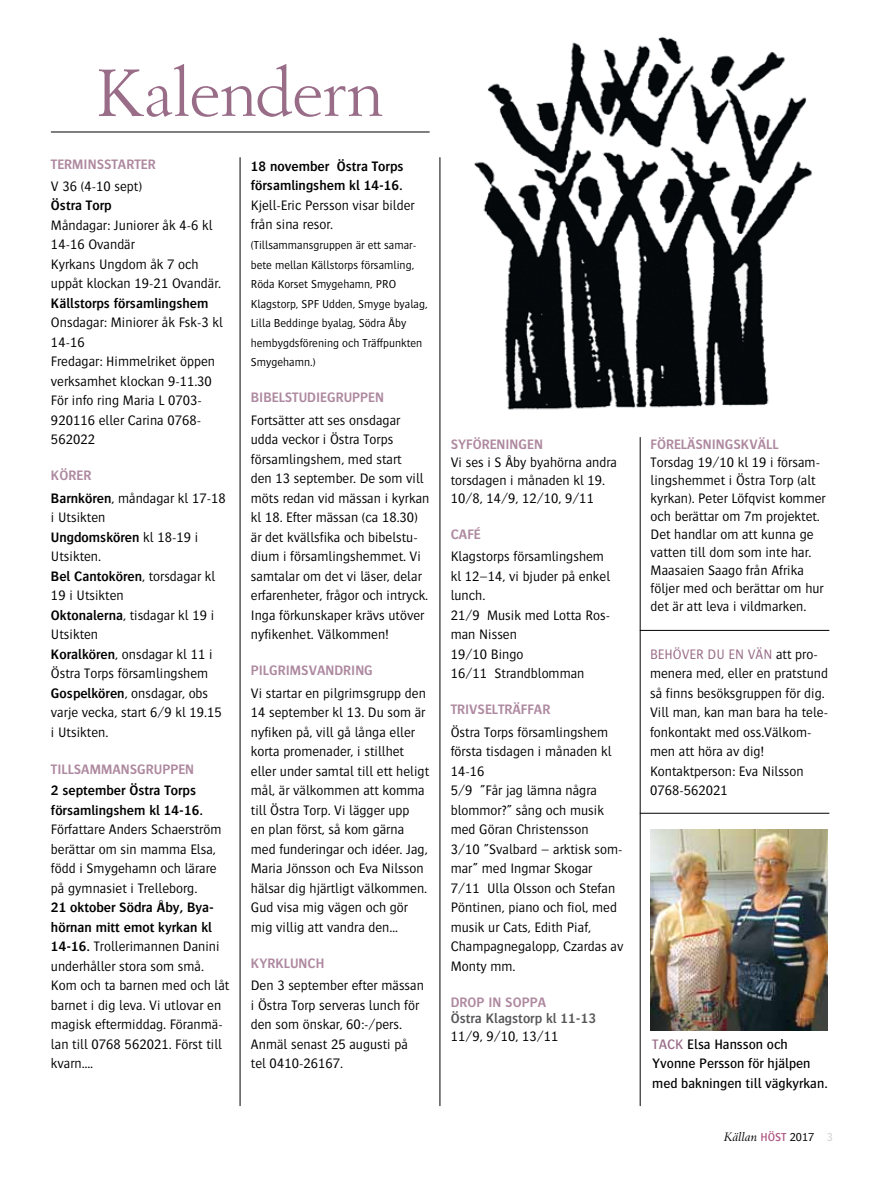
<style>
.page{position:relative;width:893px;height:1191px;background:#fff}
.page>*{position:absolute;margin:0;border:0;box-sizing:border-box;transform-origin:0 0}
.t1{font:66px "Berling Nova Display Pro";color:#996c88}
.t2{font:300 14.25px/19.5px "Bosis";color:#000}
.t3{font:600 14.25px/19.5px "Bosis";color:#000}
.t4{font:600 14.25px "Bosis";color:#ae89a0}
.t5{font:14.25px/19.5px "Bosis";color:#000}
.t6{font:600 14.25px "Bosis";color:#58585a}
.t7{font:600 14.25px "Bosis";letter-spacing:.11em;color:#ae89a0}
.t8{font:300 14.25px "Bosis";color:#996c88}
.t9{font:300 12px/19.5px "Bosis";color:#000}
.t10{font:italic 12px "Berling Nova Display Pro";color:#000}
.s1{font-weight:600;color:#ae89a0}
.s2{font-weight:600}
.s3{color:#996c88}
.s4{font-family:"Bosis";font-style:normal;color:#ae5482}
.s5{font-family:"Bosis";font-weight:300;font-style:normal}
.s6{font-family:"Bosis";font-style:normal;color:#d2d6d4}
</style>
<div class="page">
<hr style="left:51px;top:132px;width:378px;height:1px;background:#000">
<hr style="left:240px;top:158px;width:1px;height:947px;background:#000">
<img style="left:651px;top:829px;width:177px;height:201px">
<hr style="left:440px;top:158px;width:1px;height:947px;background:#000">
<hr style="left:640px;top:437px;width:1px;height:668px;background:#000">
<img style="left:474px;top:36px;width:338px;height:374px">
<hr style="left:640px;top:630px;width:189px;height:1px;background:#000">
<hr style="left:640px;top:813px;width:189px;height:1px;background:#000">
<h1 class="t1" style="left:97px;top:53px;width:288px">Kalendern</h1>
<p class="t4" style="left:51px;top:157px;width:106px">Terminsstarter</p>
<p class="t2" style="left:51px;top:176px;width:92px">V 36 (4-10 sept)</p>
<p class="t3" style="left:51px;top:195px;width:62px">Östra Torp</p>
<p class="t2" style="left:51px;top:215px;width:172px">Måndagar: Juniorer åk 4-6 kl<br>14-16 Ovandär<br>Kyrkans Ungdom åk 7 och uppåt klockan 19-21 Ovandär.</p>
<p class="t3" style="left:51px;top:293px;width:159px">Källstorps församlingshem</p>
<p class="t2" style="left:51px;top:312px;width:174px">Onsdagar: Miniorer åk Fsk-3 kl<br>14-16<br>Fredagar: Himmelriket öppen verksamhet klockan 9-11.30<br>För info ring Maria L 0703-<br>920116 eller Carina 0768-<br>562022</p>
<p class="t2" style="left:51px;top:464px;width:176px;line-height:22.5px"><span class="s1">Körer<br></span><span class="s2">Barnkören</span>, måndagar kl 17-18</p>
<p class="t2" style="left:51px;top:507px;width:172px">i Utsikten<br><span class="s2">Ungdomskören</span> kl 18-19 i<br>Utsikten.<br><span class="s2">Bel Cantokören</span>, torsdagar kl<br>19 i Utsikten<br><span class="s2">Oktonalerna</span>, tisdagar kl 19 i<br>Utsikten<br><span class="s2">Koralkören</span>, onsdagar kl 11 i<br>Östra Torps församlingshem<br><span class="s2">Gospelkören</span>, onsdagar, obs varje vecka, start 6/9 kl 19.15 i Utsikten.</p>
<p class="t4" style="left:51px;top:761px;width:136px">Tillsammansgruppen</p>
<p class="t3" style="left:51px;top:780px;width:153px">2 september Östra Torps församlingshem kl 14-16.</p>
<p class="t2" style="left:51px;top:819px;width:172px">Författare Anders Schaerström berättar om sin mamma Elsa, född i Smygehamn och lärare på gymnasiet i Trelleborg.</p>
<p class="t2" style="left:51px;top:897px;width:180px"><span class="s2">21 oktober Södra Åby, Bya&shy;hörnan mitt emot kyrkan kl<br>14-16.</span> Trollerimannen Danini underhåller stora som små.<br>Kom och ta barnen med och låt barnet i dig leva. Vi utlovar en magisk eftermiddag. Föranmä&shy;lan till 0768 562021. Först till kvarn….</p>
<p class="t3" style="left:251px;top:156px;width:154px">18 november Östra Torps församlingshem kl 14-16.</p>
<p class="t2" style="left:251px;top:195px;width:165px">Kjell-Eric Persson visar bilder från sina resor.</p>
<p class="t9" style="left:251px;top:235px;width:178px">(Tillsammansgruppen är ett samar&shy;bete mellan Källstorps församling,<br>Röda Korset Smygehamn, PRO<br>Klagstorp, SPF Udden, Smyge byalag,<br>Lilla Beddinge byalag, Södra Åby hembygdsförening och Träffpunkten<br>Smygehamn.)</p>
<p class="t4" style="left:251px;top:390px;width:126px">Bibelstudiegruppen</p>
<p class="t2" style="left:251px;top:410px;width:180px">Fortsätter att ses onsdagar udda veckor i Östra Torps församlingshem, med start<br>den 13 september. De som vill möts redan vid mässan i kyrkan kl 18. Efter mässan (ca 18.30) är det kvällsfika och bibelstu&shy;dium i församlingshemmet. Vi samtalar om det vi läser, delar erfarenheter, frågor och intryck.<br>Inga förkunskaper krävs utöver nyfikenhet. Välkommen!</p>
<p class="t4" style="left:251px;top:663px;width:114px">Pilgrimsvandring</p>
<p class="t2" style="left:251px;top:683px;width:180px">Vi startar en pilgrimsgrupp den<br>14 september kl 13. Du som är nyfiken på, vill gå långa eller korta promenader, i stillhet eller under samtal till ett heligt mål, är välkommen att komma till Östra Torp. Vi lägger upp<br>en plan först, så kom gärna med funderingar och idéer. Jag,<br>Maria Jönsson och Eva Nilsson hälsar dig hjärtligt välkommen.<br>Gud visa mig vägen och gör mig villig att vandra den…</p>
<p class="t4" style="left:251px;top:955px;width:49px">Kyrklunch</p>
<p class="t2" style="left:251px;top:975px;width:175px">Den 3 september efter mässan i Östra Torp serveras lunch för den som önskar, 60:-/pers.<br>Anmäl senast 25 augusti på tel 0410-26167.</p>
<p class="t4" style="left:451px;top:436px;width:68px">Syfören ingen</p>
<p class="t2" style="left:451px;top:453px;width:168px;line-height:18px">Vi ses i S Åby byahörna andra torsdagen i månaden kl 19.<br>10/8, 14/9, 12/10, 9/11</p>
<p class="t4" style="left:451px;top:526px;width:32px">Café</p>
<p class="t2" style="left:451px;top:546px;width:161px">Klagstorps församlingshem kl 12–14, vi bjuder på enkel lunch.<br>21/9 Musik med Lotta Ros&shy;man Nissen<br>19/10 Bingo<br>16/11 Strandblomman</p>
<p class="t4" style="left:451px;top:701px;width:101px">Trivselträffar</p>
<p class="t2" style="left:451px;top:722px;width:174px">Östra Torps församlingshem första tisdagen i månaden kl<br>14-16<br>5/9 ”Får jag lämna några blommor?” sång och musik med Göran Christensson<br>3/10 ”Svalbard – arktisk som&shy;mar” med Ingmar Skogar<br>7/11 Ulla Olsson och Stefan<br>Pöntinen, piano och fiol, med musik ur Cats, Edith Piaf,<br>Champagnegalopp, Czardas av<br>Monty mm.</p>
<p class="t4" style="left:451px;top:994px;width:95px">Drop in Soppa</p>
<p class="t6" style="left:451px;top:1010px;width:147px">Östra Klagstorp kl 11-13</p>
<p class="t2" style="left:451px;top:1026px;width:109px">11/9, 9/10, 13/11</p>
<p class="t7" style="left:651px;top:436px;width:127px">Föreläsningskväll</p>
<p class="t2" style="left:651px;top:453px;width:177px;line-height:18px">Torsdag 19/10 kl 19 i försam&shy;lingshemmet i Östra Torp (alt kyrkan). Peter Löfqvist kommer och berättar om 7m projektet.<br>Det handlar om att kunna ge vatten till dom som inte har.<br>Maasaien Saago från Afrika följer med och berättar om hur det är att leva i vildmarken.</p>
<p class="t8" style="left:650px;top:646px;width:40px">Behöver</p>
<p class="t8" style="left:708px;top:646px;width:49px">duenvän</p>
<p class="t2" style="left:650px;top:644px;width:179px;text-indent:126px">att pro&shy;menera med, eller en pratstund så finns besöksgruppen för dig.<br>Vill man, kan man bara ha tele&shy;fonkontakt med oss.Välkom&shy;men att höra av dig!<br>Kontaktperson: Eva Nilsson<br>0768-562021</p>
<p class="t5" style="left:652px;top:1034px;width:177px"><span class="s3">Tack</span> Elsa H ansson och<br>Yvonne Persson för hjälpen med bakningen till vägkyrkan.</p>
<p class="t10" style="left:724px;top:1130px;width:111px">Källan <span class="s4">höst</span> <span class="s5">2017</span> <span class="s6">3</span></p>
</div>
